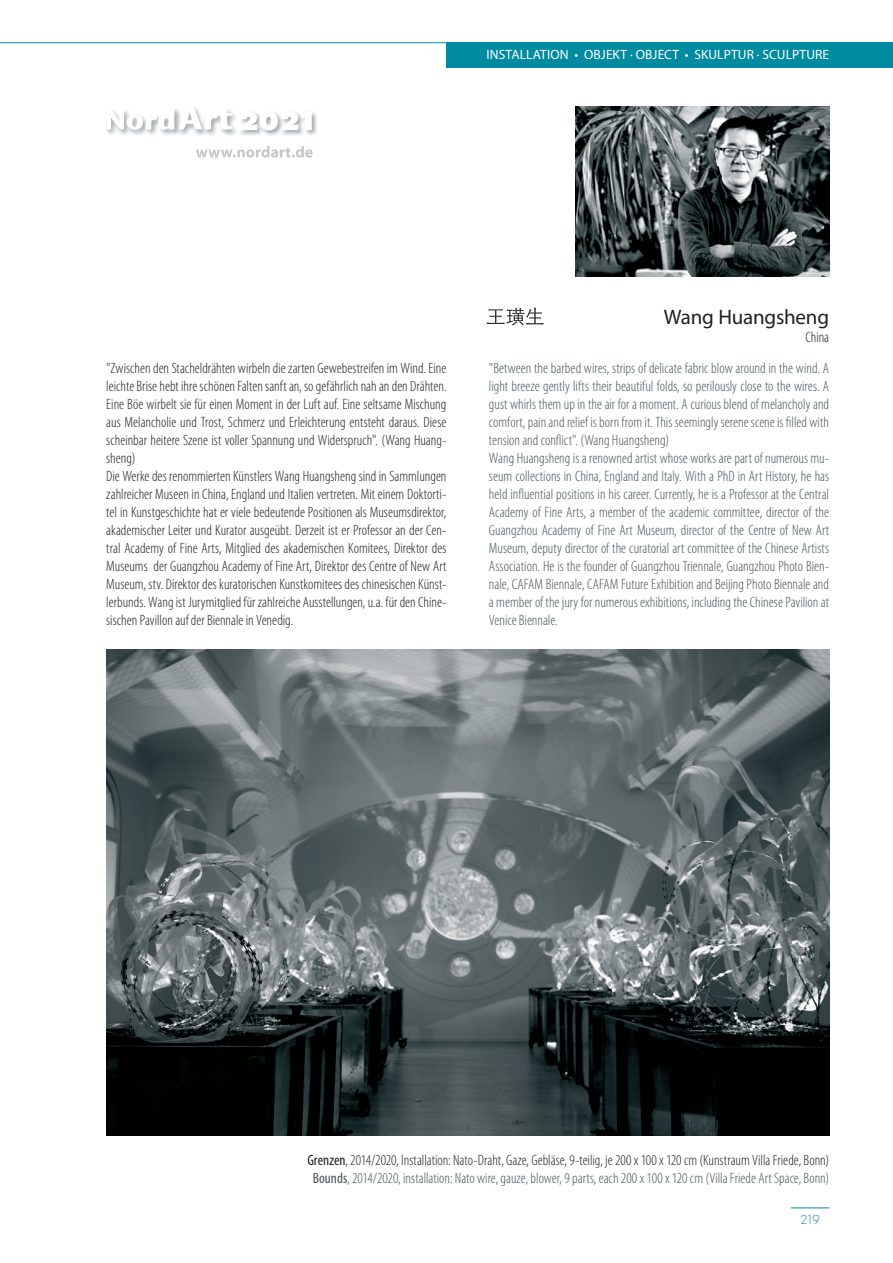
<style>
.page{position:relative;width:893px;height:1263px;background:#fff}
.page>*{position:absolute;margin:0;border:0;box-sizing:border-box;transform-origin:0 0}
.t1{font:21px "Myriad Pro";letter-spacing:-.01em;color:#231f20}
.t2{font:300 condensed 15px/18px "Myriad Pro";color:#231f20}
.t3{font:300 condensed 15px/18px "Myriad Pro";color:#485459}
.t4{font:13.5px "Myriad Pro";letter-spacing:.005em;color:#fff}
.t5{font:300 12px "Futura Std";color:#008ba0}
.s1{font-weight:400}
.s2{font-weight:400;color:#485459}
.s3{color:#485459}
</style>
<div class="page">
<div style="left:446px;top:43px;width:447px;height:25px;background:#008ba0"></div>
<hr style="left:0;top:42px;width:446px;height:1px;background:#008ba0">
<hr style="left:791px;top:1207px;width:38px;height:1px;background:#008ba0">
<svg style="left:196px;top:146px;width:117px;height:12px"></svg>
<div style="left:105px;top:107px;width:77px;height:30px;background:#0b1a22;opacity:.75"></div>
<div style="left:177px;top:105px;width:62px;height:32px;background:#0b1a22;opacity:.75"></div>
<svg style="left:106px;top:106px;width:126px;height:24px"></svg>
<div style="left:237px;top:111px;width:81px;height:27px;background:#0b1a22;opacity:.75"></div>
<svg style="left:238px;top:111px;width:74px;height:19px"></svg>
<svg style="left:487px;top:308px;width:56px;height:17px"></svg>
<img style="left:106px;top:650px;width:723px;height:486px">
<img style="left:575px;top:106px;width:254px;height:170px">
<p class="t4" style="left:487px;top:46px;width:344px">INSTALLATION • OBJEKT · OBJECT • SKULPTUR · SCULPTURE</p>
<p class="t2" style="left:106px;top:359px;width:342px">"Zwischen den Stacheldrähten wirbeln die zarten Gewebestreifen im Wind. Eine leichte Brise hebt ihre schönen Falten sanft an, so gefährlich nah an den Drähten.<br>Eine Böe wirbelt sie für einen Moment in der Luft auf. Eine seltsame Mischung aus Melancholie und Trost, Schmerz und Erleichterung entsteht daraus. Diese scheinbar heitere Szene ist voller Spannung und Widerspruch". (Wang Huang&shy;sheng)<br>Die Werke des renommierten Künstlers Wang Huangsheng sind in Sammlungen zahlreicher Museen in China, England und Italien vertreten. Mit einem Doktorti&shy;tel in Kunstgeschichte hat er viele bedeutende Positionen als Museumsdirektor, akademischer Leiter und Kurator ausgeübt. Derzeit ist er Professor an der Cen&shy;tral Academy of Fine Arts, Mitglied des akademischen Komitees, Direktor des Museums der Guangzhou Academy of Fine Art, Direktor des Centre of New Art Museum, stv. Direktor des kuratorischen Kunstkomitees des chinesischen Künst&shy;lerbunds. Wang ist Jurymitglied für zahlreiche Ausstellungen, u.a. für den Chine&shy;sischen Pavillon auf der Biennale in Venedig.</p>
<h1 class="t1" style="left:664px;top:303px;width:167px">Wang Huangsheng</h1>
<p class="t2" style="left:805px;top:327px;width:25px">China</p>
<p class="t3" style="left:489px;top:359px;width:342px">"Between the barbed wires, strips of delicate fabric blow around in the wind. A light breeze gently lifts their beautiful folds, so perilously close to the wires. A gust whirls them up in the air for a moment. A curious blend of melancholy and comfort, pain and relief is born from it. This seemingly serene scene is filled with tension and conflict". (Wang Huangsheng)<br>Wang Huangsheng is a renowned artist whose works are part of numerous mu&shy;seum collections in China, England and Italy. With a PhD in Art History, he has held influential positions in his career. Currently, he is a Professor at the Central Academy of Fine Arts, a member of the academic committee, director of the Guangzhou Academy of Fine Art Museum, director of the Centre of New Art Museum, deputy director of the curatorial art committee of the Chinese Artists Association. He is the founder of Guangzhou Triennale, Guangzhou Photo Bien&shy;nale, CAFAM Biennale, CAFAM Future Exhibition and Beijing Photo Biennale and a member of the jury for numerous exhibitions, including the Chinese Pavilion at Venice Biennale.</p>
<p class="t2" style="left:307px;top:1151px;width:523px;text-align:center"><span class="s1">Grenzen</span>, 2014/2020, Installation: Nato-Draht, Gaze, Gebläse, 9-teilig, je 200 x 100 x 120 cm (Kunstraum Villa Friede, Bonn)<br><span class="s2">Bounds</span><span class="s3">, 2014/2020, installation: Nato wire, gauze, blower, 9 parts, each 200 x 100 x 120 cm (Villa Friede Art Space, Bonn)</span></p>
<p class="t5" style="left:800px;top:1212px;width:21px">219</p>
</div>
